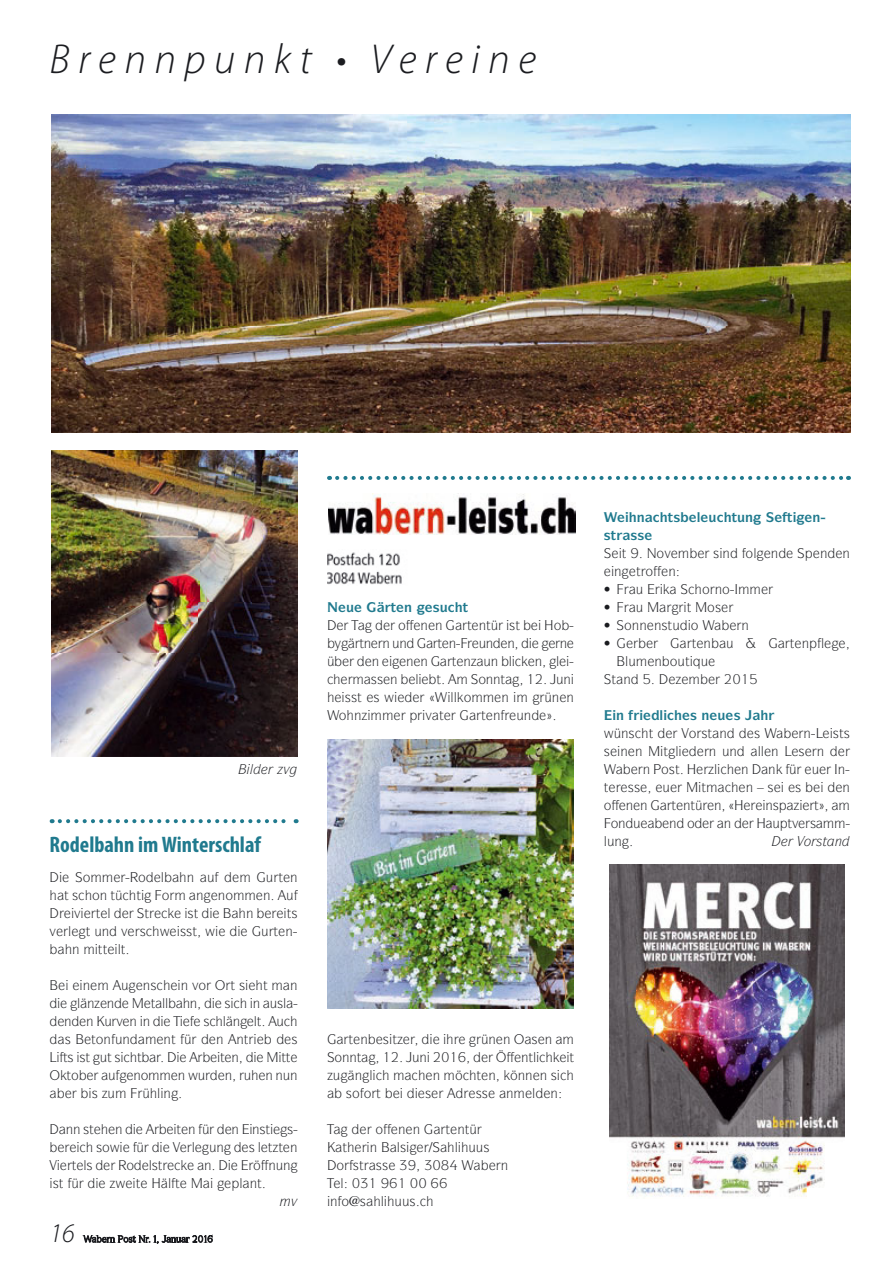
<style>
.page{position:relative;width:893px;height:1263px;background:#fff}
.page>*{position:absolute;margin:0;border:0;box-sizing:border-box;transform-origin:0 0}
.t1{font:italic 300 42px "Myriad Pro";letter-spacing:.2em;color:#1b1c20}
.t2{font:italic 300 27px "Myriad Pro";color:#1b1c20}
.t3{font:700 condensed 22.5px "Myriad Pro";color:#207a8e}
.t4{font:13.5px "Symbol";color:#1b1c20}
.t5{font:700 13.5px "Symbol";color:#207a8e}
.t6{font:italic 13.5px "Symbol";color:#1b1c20}
</style>
<div class="page">
<svg style="left:60px;top:819px;width:237px;height:4px"></svg>
<img style="left:51px;top:115px;width:799px;height:317px">
<img style="left:51px;top:450px;width:247px;height:306px">
<img style="left:328px;top:494px;width:247px;height:40px">
<svg style="left:337px;top:476px;width:506px;height:4px"></svg>
<img style="left:328px;top:552px;width:74px;height:33px">
<img style="left:328px;top:739px;width:246px;height:269px">
<img style="left:609px;top:864px;width:236px;height:333px">
<svg style="left:83px;top:1235px;width:130px;height:8px"></svg>
<h1 class="t1" style="left:50px;top:34px;width:488px">Brennpunkt • Vereine</h1>
<h3 class="t3" style="left:50px;top:837px;width:213px">Rodelbahn im Winterschlaf</h3>
<p class="t4" style="left:266px;top:872px;width:33px">◆▼■</p>
<p class="t4" style="left:64px;top:890px;width:78px">▼ ▲ □■ ▼✓ ▼</p>
<p class="t4" style="left:162px;top:890px;width:73px">□ ■ ■□</p>
<p class="t4" style="left:74px;top:908px;width:38px">❖ ▼●</p>
<p class="t4" style="left:246px;top:908px;width:9px">■</p>
<p class="t4" style="left:50px;top:926px;width:98px">❖● ▼ ◆■ ❖▲</p>
<p class="t4" style="left:180px;top:926px;width:19px">▲▲▼</p>
<p class="t4" style="left:261px;top:926px;width:33px">◆▼■</p>
<p class="t4" style="left:72px;top:944px;width:55px">■ ▼▼ ●▼</p>
<p class="t4" style="left:83px;top:980px;width:75px">■ ◆ ■▲</p>
<p class="t4" style="left:181px;top:980px;width:27px">■ ❖□</p>
<p class="t4" style="left:77px;top:998px;width:39px">●■ ■</p>
<p class="t4" style="left:151px;top:998px;width:19px">▼ ●●</p>
<p class="t4" style="left:253px;top:998px;width:35px">■ ◆▲●</p>
<p class="t4" style="left:64px;top:1016px;width:87px">■ ■ ◆❖■ ■</p>
<p class="t4" style="left:203px;top:1016px;width:82px">▲ ●■ ●▼ ◆</p>
<p class="t4" style="left:65px;top:1034px;width:67px">▲ ▼□■ ◆■</p>
<p class="t4" style="left:164px;top:1034px;width:30px">■▼ ✓</p>
<p class="t4" style="left:216px;top:1034px;width:34px">■ ■▼</p>
<p class="t4" style="left:63px;top:1052px;width:80px">▼▲ ▲▼ ◆▼ ▲ ▼</p>
<p class="t4" style="left:108px;top:1070px;width:42px">◆ ■□</p>
<p class="t4" style="left:225px;top:1070px;width:74px">■ ◆ ■ ■◆■</p>
<p class="t4" style="left:142px;top:1088px;width:30px">✓ ●■</p>
<p class="t4" style="left:66px;top:1124px;width:30px">■■ ▲▼</p>
<p class="t4" style="left:115px;top:1124px;width:9px">■</p>
<p class="t4" style="left:177px;top:1124px;width:34px">▼ ■ ✓</p>
<p class="t4" style="left:232px;top:1124px;width:63px">■ ■▲▼ ▲</p>
<p class="t4" style="left:192px;top:1142px;width:34px">● ◆■</p>
<p class="t4" style="left:249px;top:1142px;width:50px">▲ ●▼▼■</p>
<p class="t4" style="left:72px;top:1160px;width:22px">▼ ●▲</p>
<p class="t4" style="left:126px;top:1160px;width:38px">□ ●▲▼</p>
<p class="t4" style="left:204px;top:1160px;width:9px">■</p>
<p class="t4" style="left:268px;top:1160px;width:24px">■◆■</p>
<p class="t4" style="left:53px;top:1178px;width:28px">▲▼ ✓</p>
<p class="t4" style="left:136px;top:1178px;width:46px">▼ ★●▼</p>
<p class="t4" style="left:239px;top:1178px;width:24px">● ■▼</p>
<h2 class="t2" style="left:50px;top:1217px;width:26px">16</h2>
<p class="t5" style="left:433px;top:602px;width:37px">▲◆ ▼</p>
<p class="t4" style="left:398px;top:620px;width:46px">□ ■■</p>
<p class="t4" style="left:467px;top:620px;width:55px">▼ ■▼✓ ▲▼</p>
<p class="t4" style="left:359px;top:638px;width:49px">▼■ ■ ◆■</p>
<p class="t4" style="left:479px;top:638px;width:38px">◆■ ■</p>
<p class="t4" style="left:560px;top:638px;width:9px">■</p>
<p class="t4" style="left:372px;top:656px;width:58px">■ ■ ■</p>
<p class="t4" style="left:452px;top:656px;width:62px">▼■ ◆■ ●</p>
<p class="t4" style="left:371px;top:674px;width:28px">▲▲ ■</p>
<p class="t4" style="left:478px;top:674px;width:28px">□■■▼</p>
<p class="t4" style="left:345px;top:692px;width:36px">▲▲▼ ▲</p>
<p class="t4" style="left:451px;top:692px;width:22px">●● □</p>
<p class="t4" style="left:501px;top:692px;width:9px">■</p>
<p class="t4" style="left:545px;top:692px;width:31px">✓■ ■</p>
<p class="t4" style="left:481px;top:710px;width:52px">▼■ ◆■</p>
<p class="t5" style="left:637px;top:512px;width:118px">■ ▼▲ ●◆ ▼◆■</p>
<p class="t5" style="left:604px;top:530px;width:42px">▲▼ ▲▲</p>
<p class="t4" style="left:622px;top:548px;width:50px">▼ □❖</p>
<p class="t4" style="left:713px;top:548px;width:67px">▲■ □● ■</p>
<p class="t4" style="left:614px;top:566px;width:63px">■▼□■</p>
<p class="t4" style="left:702px;top:584px;width:29px">□ ■□</p>
<p class="t4" style="left:687px;top:602px;width:36px">▼ □▲</p>
<p class="t4" style="left:604px;top:620px;width:96px">• □■■ ■▲▼◆ □</p>
<p class="t4" style="left:741px;top:620px;width:9px">■</p>
<p class="t4" style="left:604px;top:638px;width:8px">•</p>
<p class="t4" style="left:692px;top:638px;width:43px">▼■ ◆</p>
<p class="t4" style="left:790px;top:638px;width:36px">▼■ ●</p>
<p class="t4" style="left:654px;top:656px;width:55px">■ □◆▼ ❑◆</p>
<p class="t5" style="left:616px;top:710px;width:10px">■</p>
<p class="t5" style="left:660px;top:710px;width:83px">● ▲ ■◆▲</p>
<p class="t4" style="left:614px;top:728px;width:41px">✓■▲ ▼</p>
<p class="t4" style="left:689px;top:728px;width:40px">□▲▼ ■</p>
<p class="t4" style="left:803px;top:728px;width:48px">■ ▲▼▲</p>
<p class="t4" style="left:604px;top:746px;width:40px">▲■■</p>
<p class="t4" style="left:709px;top:746px;width:30px">■ ◆■</p>
<p class="t4" style="left:758px;top:746px;width:23px">●● ■</p>
<p class="t4" style="left:643px;top:764px;width:55px">■ □▲▼ ★</p>
<p class="t4" style="left:768px;top:764px;width:52px">■ ✓ ◆</p>
<p class="t4" style="left:838px;top:764px;width:9px">■</p>
<p class="t4" style="left:604px;top:782px;width:38px">▼ ▲▲</p>
<p class="t4" style="left:843px;top:782px;width:9px">■</p>
<p class="t4" style="left:604px;top:800px;width:45px">□ ■■</p>
<p class="t4" style="left:672px;top:800px;width:74px">▼ ■▼✓ ■ ★</p>
<p class="t4" style="left:611px;top:818px;width:31px">□■ ◆</p>
<p class="t4" style="left:724px;top:818px;width:94px">■ ★◆▼❖ ▲</p>
<p class="t4" style="left:604px;top:836px;width:20px">●◆■</p>
<p class="t6" style="left:804px;top:836px;width:40px">□▲▼ ■</p>
<p class="t4" style="left:349px;top:1034px;width:50px">▼■ ▲▼</p>
<p class="t4" style="left:481px;top:1034px;width:31px">✓■ ■</p>
<p class="t4" style="left:335px;top:1052px;width:28px">□■■▼</p>
<p class="t4" style="left:521px;top:1052px;width:17px">■▼●</p>
<p class="t4" style="left:333px;top:1070px;width:41px">◆ ■●</p>
<p class="t4" style="left:433px;top:1070px;width:9px">■</p>
<p class="t4" style="left:518px;top:1070px;width:41px">■■ ■ ▲</p>
<p class="t4" style="left:346px;top:1088px;width:37px">▲□□▼</p>
<p class="t4" style="left:506px;top:1088px;width:53px">■●■</p>
<p class="t4" style="left:375px;top:1124px;width:46px">□ ■■</p>
<p class="t4" style="left:445px;top:1124px;width:33px">▼ ■▼✓</p>
<p class="t4" style="left:455px;top:1142px;width:36px">● ◆◆▲</p>
<p class="t4" style="left:336px;top:1160px;width:123px">□▲▼ ▲▲ ✓ ✓ ✔</p>
<p class="t4" style="left:501px;top:1160px;width:9px">■</p>
<p class="t4" style="left:330px;top:1196px;width:87px">■□ ▲ ● ◆◆▲</p>
</div>
